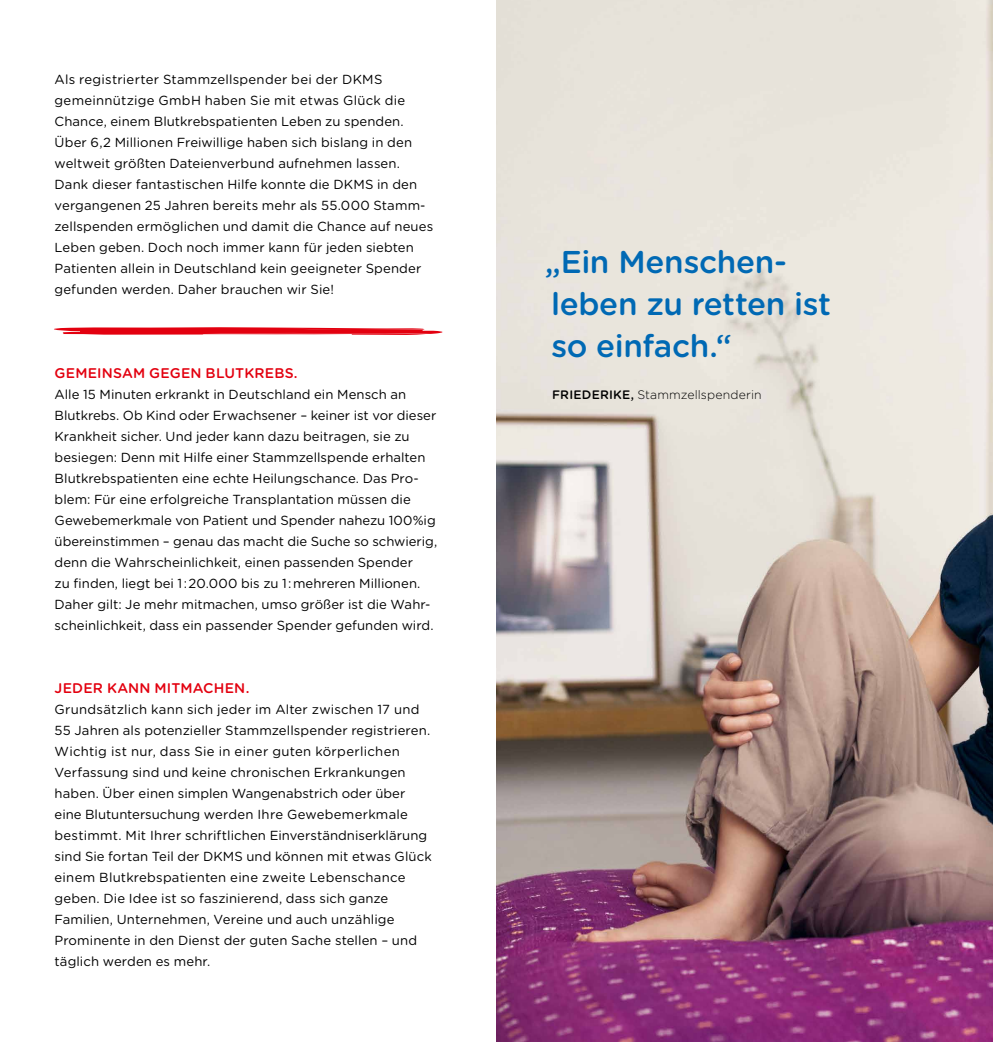
<style>
.page{position:relative;width:993px;height:1042px;background:#fff}
.page>*{position:absolute;margin:0;border:0;box-sizing:border-box;transform-origin:0 0}
.t1{font:500 31.5px/42px "Gotham Rounded";letter-spacing:-.01em;color:#0069b4}
.t2{font:500 14px "Gotham Rounded";letter-spacing:.01em;color:#e3000f}
.t3{font:13.12px/21px "Gotham Rounded";letter-spacing:.005em;color:#000}
.t4{font:300 12.25px "Gotham Rounded";letter-spacing:.01em;color:#000}
.s1{font-weight:500}
</style>
<div class="page">
<img style="left:496px;top:0;width:496px;height:1042px">
<svg style="left:54px;top:327px;width:389px;height:8px;background:#e93a45"></svg>
<p class="t3" style="left:55px;top:68px;width:380px">Als registrierter Stammzellspender bei der DKMS gemeinnützige GmbH haben Sie mit etwas Glück die Chance, einem Blutkrebspatienten Leben zu spenden.<br>Über 6,2 Millionen Freiwillige haben sich bislang in den weltweit größten Dateienverbund aufnehmen lassen.<br>Dank dieser fantastischen Hilfe konnte die DKMS in den vergangenen 25 Jahren bereits mehr als 55.000 Stamm&shy;zellspenden ermöglichen und damit die Chance auf neues Leben geben. Doch noch immer kann für jeden siebten Patienten allein in Deutschland kein geeigneter Spender gefunden werden. Daher brauchen wir Sie!</p>
<p class="t2" style="left:55px;top:363px;width:244px">GEMEINSAM GEGEN BLUTKREBS.</p>
<p class="t3" style="left:55px;top:383px;width:384px">Alle 15 Minuten erkrankt in Deutschland ein Mensch an Blutkrebs. Ob Kind oder Erwachsener – keiner ist vor dieser Krankheit sicher. Und jeder kann dazu beitragen, sie zu besiegen: Denn mit Hilfe einer Stammzellspende erhalten Blutkrebspatienten eine echte Heilungschance. Das Pro&shy;blem: Für eine erfolgreiche Transplantation müssen die Gewebemerkmale von Patient und Spender nahezu 100%ig übereinstimmen – genau das macht die Suche so schwierig, denn die Wahrscheinlichkeit, einen passenden Spender<br>zu finden, liegt bei 1 : 20.000 bis zu 1 : mehreren Millionen.<br>Daher gilt: Je mehr mitmachen, umso größer ist die Wahr&shy;scheinlichkeit, dass ein passender Spender gefunden wird.</p>
<p class="t2" style="left:55px;top:678px;width:196px">JEDER KANN MITMACHEN.</p>
<p class="t3" style="left:55px;top:698px;width:379px">Grundsätzlich kann sich jeder im Alter zwischen 17 und 55 Jahren als potenzieller Stammzellspender registrieren.<br>Wichtig ist nur, dass Sie in einer guten körperlichen Verfassung sind und keine chronischen Erkrankungen haben. Über einen simplen Wangenabstrich oder über eine Blutuntersuchung werden Ihre Gewebemerkmale bestimmt. Mit Ihrer schriftlichen Einverständniserklärung sind Sie fortan Teil der DKMS und können mit etwas Glück einem Blutkrebspatienten eine zweite Lebenschance geben. Die Idee ist so faszinierend, dass sich ganze Familien, Unternehmen, Vereine und auch unzählige Prominente in den Dienst der guten Sache stellen – und täglich werden es mehr.</p>
<h1 class="t1" style="left:545px;top:240px;width:287px">„Ein Menschen&shy;leben zu retten ist so einfach.“</h1>
<p class="t4" style="left:552px;top:386px;width:211px"><span class="s1">FRIEDERIKE,</span> Stammzellspenderin</p>
</div>
